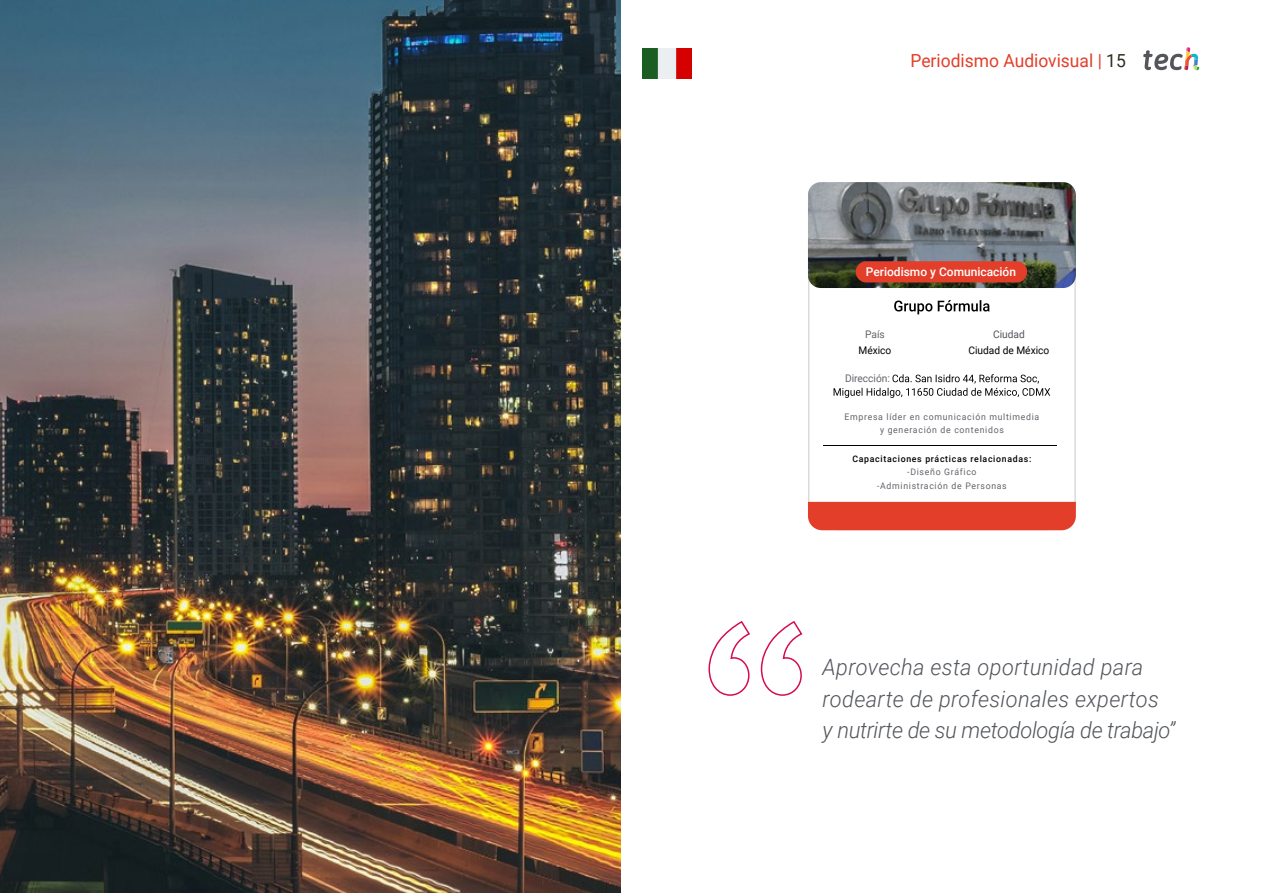
<style>
.page{position:relative;width:1263px;height:893px;background:#fff}
.page>*{position:absolute;margin:0;border:0;box-sizing:border-box;transform-origin:0 0}
.t1{font:italic 300 22.5px/31.5px "Roboto";letter-spacing:.015em;color:#52555b}
.t2{font:18px "Roboto";color:#e33e29}
.t3{font:500 12px "Roboto";color:#fff}
.t4{font:10.5px "Roboto";color:#000}
.t5{font:10.5px "Roboto";color:#61646a}
.t6{font:10.5px "Roboto";color:#52555b}
.t7{font:9px/13.5px "Roboto";letter-spacing:.08em;color:#61646a;text-align:center}
.t8{font:500 9px "Roboto";letter-spacing:.08em;color:#000}
.s1{color:#312e20}
</style>
<div class="page">
<svg style="left:1143px;top:47px;width:56px;height:24px"></svg>
<img style="left:642px;top:49px;width:49px;height:30px">
<img style="left:0;top:0;width:621px;height:893px">
<svg style="left:808px;top:288px;width:268px;height:243px"></svg>
<img style="left:808px;top:182px;width:268px;height:106px">
<div style="left:856px;top:261px;width:171px;height:21px;background:#e33e29;border-radius:11px"></div>
<div style="left:808px;top:502px;width:268px;height:28px;background:#e33e29"></div>
<hr style="left:823px;top:445px;width:234px;height:1px;background:#000">
<svg style="left:894px;top:300px;width:96px;height:14px"></svg>
<svg style="left:833px;top:374px;width:217px;height:24px"></svg>
<svg style="left:708px;top:621px;width:95px;height:75px"></svg>
<h2 class="t2" style="left:910px;top:48px;width:217px">Periodismo Audiovisual | <span class="s1">15</span></h2>
<h3 class="t3" style="left:866px;top:264px;width:152px">Periodismo y Comunicación</h3>
<p class="t5" style="left:865px;top:327px;width:21px">País</p>
<p class="t4" style="left:858px;top:343px;width:34px">México</p>
<p class="t6" style="left:993px;top:327px;width:33px">Ciudad</p>
<p class="t4" style="left:968px;top:343px;width:82px">Ciudad de México</p>
<p class="t5" style="left:845px;top:371px;width:46px">Dirección:</p>
<p class="t7" style="left:844px;top:409px;width:196px">Empresa líder en comunicación multimedia y generación de contenidos</p>
<p class="t8" style="left:852px;top:453px;width:180px">Capacitaciones prácticas relacionadas:</p>
<p class="t7" style="left:877px;top:465px;width:131px">-Diseño Gráfico -Administración de Personas</p>
<h1 class="t1" style="left:823px;top:651px;width:354px">Aprovecha esta oportunidad para rodearte de profesionales expertos<br>y nutrirte de su metodología de trabajo”</h1>
</div>
